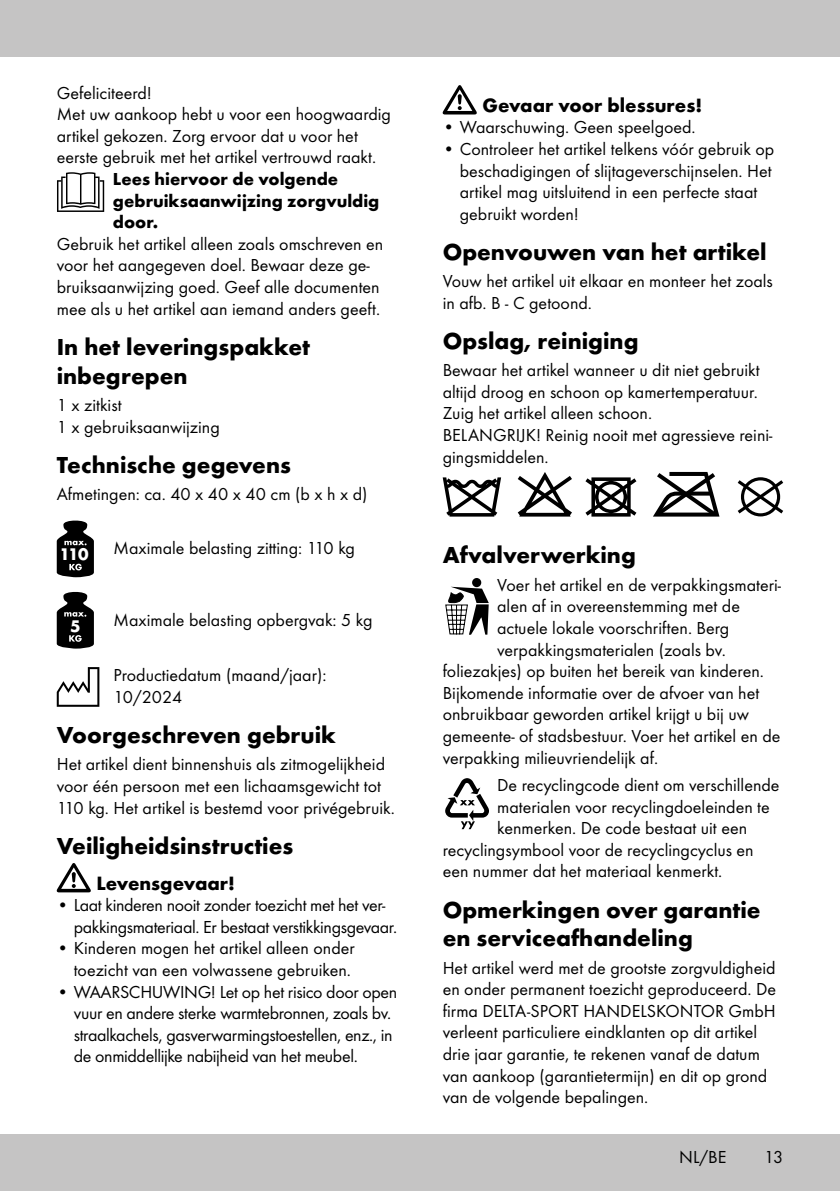
<style>
.page{position:relative;width:840px;height:1191px;background:#fff}
.page>*{position:absolute;margin:0;border:0;box-sizing:border-box;transform-origin:0 0}
.t1{font:700 24px/28.8px "Futura TOT";color:#000}
.t2{font:700 20px "Futura TOT";color:#000}
.t3{font:18px/21.6px "Futura TOT Boo";color:#000}
.t4{font:18px/21.6px "Futura TOT Boo";letter-spacing:-.02em;color:#000}
.t5{font:700 18px/21.6px "Futura TOT";color:#000}
.t6{font:700 17.4px "Futura TOT";color:#fff}
</style>
<div class="page">
<div style="left:0;top:1134px;width:839px;height:57px;background:#c5c4c4"></div>
<div style="left:0;top:0;width:839px;height:57px;background:#c5c4c4"></div>
<svg style="left:57px;top:172px;width:47px;height:40px"></svg>
<svg style="left:57px;top:520px;width:37px;height:57px"></svg>
<svg style="left:57px;top:592px;width:37px;height:56px;background:#313131"></svg>
<svg style="left:57px;top:667px;width:42px;height:40px"></svg>
<svg style="left:57px;top:863px;width:34px;height:29px"></svg>
<svg style="left:442px;top:85px;width:34px;height:29px"></svg>
<svg style="left:517px;top:472px;width:54px;height:44px"></svg>
<svg style="left:585px;top:477px;width:51px;height:39px"></svg>
<svg style="left:653px;top:472px;width:66px;height:44px"></svg>
<svg style="left:737px;top:477px;width:45px;height:39px"></svg>
<svg style="left:442px;top:477px;width:59px;height:39px"></svg>
<div style="left:472px;top:578px;width:9px;height:9px;background:#000;border-radius:50%"></div>
<svg style="left:445px;top:587px;width:43px;height:47px"></svg>
<svg style="left:445px;top:778px;width:43px;height:51px"></svg>
<p class="t3" style="left:57px;top:82px;width:335px">Gefeliciteerd!<br>Met uw aankoop hebt u voor een hoogwaardig artikel gekozen. Zorg ervoor dat u voor het eerste gebruik met het artikel vertrouwd raakt.</p>
<p class="t5" style="left:113px;top:168px;width:268px">Lees hiervoor de volgende gebruiksaanwijzing zorgvuldig door.</p>
<p class="t3" style="left:57px;top:233px;width:328px">Gebruik het artikel alleen zoals omschreven en voor het aangegeven doel. Bewaar deze ge&shy;bruiksaanwijzing goed. Geef alle documenten mee als u het artikel aan iemand anders geeft.</p>
<h1 class="t1" style="left:57px;top:332px;width:255px">In het leveringspakket inbegrepen</h1>
<p class="t3" style="left:57px;top:394px;width:164px">1 x zitkist<br>1 x gebruiksaanwijzing</p>
<h1 class="t1" style="left:57px;top:450px;width:235px">Technische gegevens</h1>
<p class="t3" style="left:57px;top:483px;width:312px">Afmetingen: ca. 40 x 40 x 40 cm (b x h x d)</p>
<p class="t6" style="left:60px;top:543px;width:30px">110</p>
<p class="t3" style="left:113px;top:537px;width:243px">Maximale belasting zitting: 110 kg</p>
<p class="t6" style="left:70px;top:615px;width:12px">5</p>
<p class="t3" style="left:113px;top:608px;width:260px">Maximale belasting opbergvak: 5 kg</p>
<p class="t3" style="left:113px;top:664px;width:214px">Productiedatum (maand/jaar):<br>10/2024</p>
<h1 class="t1" style="left:57px;top:720px;width:280px">Voorgeschreven gebruik</h1>
<p class="t3" style="left:57px;top:753px;width:339px">Het artikel dient binnenshuis als zitmogelijkheid voor één persoon met een lichaamsgewicht tot<br>110 kg. Het artikel is bestemd voor privégebruik.</p>
<h1 class="t1" style="left:57px;top:831px;width:238px">Veiligheidsinstructies</h1>
<p class="t2" style="left:96px;top:870px;width:140px">Levensgevaar!</p>
<p class="t4" style="left:74px;top:894px;width:325px;text-indent:-17px">• Laat kinderen nooit zonder toezicht met het ver&shy;pakkingsmateriaal. Er bestaat verstikkingsgevaar.</p>
<p class="t3" style="left:57px;top:937px;width:299px;text-align:right">• Kinderen mogen het artikel alleen onder toezicht van een volwassene gebruiken.</p>
<p class="t4" style="left:74px;top:980px;width:325px;text-indent:-17px">• WAARSCHUWING! Let op het risico door open vuur en andere sterke warmtebronnen, zoals bv. straalkachels, gasverwarmingstoestellen, enz., in de onmiddellijke nabijheid van het meubel.</p>
<p class="t2" style="left:482px;top:93px;width:221px">Gevaar voor blessures!</p>
<p class="t3" style="left:442px;top:116px;width:254px">• Waarschuwing. Geen speelgoed.</p>
<p class="t3" style="left:459px;top:138px;width:316px;text-indent:-17px">• Controleer het artikel telkens vóór gebruik op beschadigingen of slijtageverschijnselen. Het artikel mag uitsluitend in een perfecte staat gebruikt worden!</p>
<h1 class="t1" style="left:442px;top:237px;width:325px">Openvouwen van het artikel</h1>
<p class="t3" style="left:442px;top:270px;width:331px">Vouw het artikel uit elkaar en monteer het zoals in afb. B - C getoond.</p>
<h1 class="t1" style="left:442px;top:326px;width:197px">Opslag, reiniging</h1>
<p class="t3" style="left:442px;top:359px;width:331px">Bewaar het artikel wanneer u dit niet gebruikt altijd droog en schoon op kamertemperatuur.<br>Zuig het artikel alleen schoon.<br>BELANGRIJK! Reinig nooit met agressieve reini&shy;gingsmiddelen.</p>
<h1 class="t1" style="left:442px;top:540px;width:194px">Afvalverwerking</h1>
<p class="t3" style="left:497px;top:574px;width:285px">Voer het artikel en de verpakkingsmateri-</p>
<p class="t3" style="left:497px;top:595px;width:244px">alen af in overeenstemming met de</p>
<p class="t3" style="left:497px;top:617px;width:233px">actuele lokale voorschriften. Berg</p>
<p class="t3" style="left:497px;top:638px;width:230px">verpakkingsmaterialen (zoals bv.</p>
<p class="t3" style="left:442px;top:660px;width:322px">foliezakjes) op buiten het bereik van kinderen.</p>
<p class="t3" style="left:442px;top:682px;width:318px">Bijkomende informatie over de afvoer van het</p>
<p class="t3" style="left:442px;top:703px;width:308px">onbruikbaar geworden artikel krijgt u bij uw</p>
<p class="t3" style="left:442px;top:725px;width:339px">gemeente- of stadsbestuur. Voer het artikel en de</p>
<p class="t3" style="left:442px;top:746px;width:217px">verpakking milieuvriendelijk af.</p>
<p class="t3" style="left:497px;top:774px;width:284px">De recyclingcode dient om verschillende</p>
<p class="t3" style="left:497px;top:795px;width:274px">materialen voor recyclingdoeleinden te</p>
<p class="t3" style="left:497px;top:817px;width:251px">kenmerken. De code bestaat uit een</p>
<p class="t3" style="left:442px;top:839px;width:312px">recyclingsymbool voor de recyclingcyclus en</p>
<p class="t3" style="left:442px;top:860px;width:281px">een nummer dat het materiaal kenmerkt.</p>
<h1 class="t1" style="left:442px;top:894px;width:319px">Opmerkingen over garantie en serviceafhandeling</h1>
<p class="t3" style="left:442px;top:956px;width:335px">Het artikel werd met de grootste zorgvuldigheid en onder permanent toezicht geproduceerd. De firma DELTA-SPORT HANDELSKONTOR GmbH verleent particuliere eindklanten op dit artikel drie jaar garantie, te rekenen vanaf de datum van aankoop (garantietermijn) en dit op grond van de volgende bepalingen.</p>
<p class="t3" style="left:678px;top:1146px;width:49px">NL/BE</p>
<p class="t3" style="left:763px;top:1146px;width:20px">13</p>
</div>
